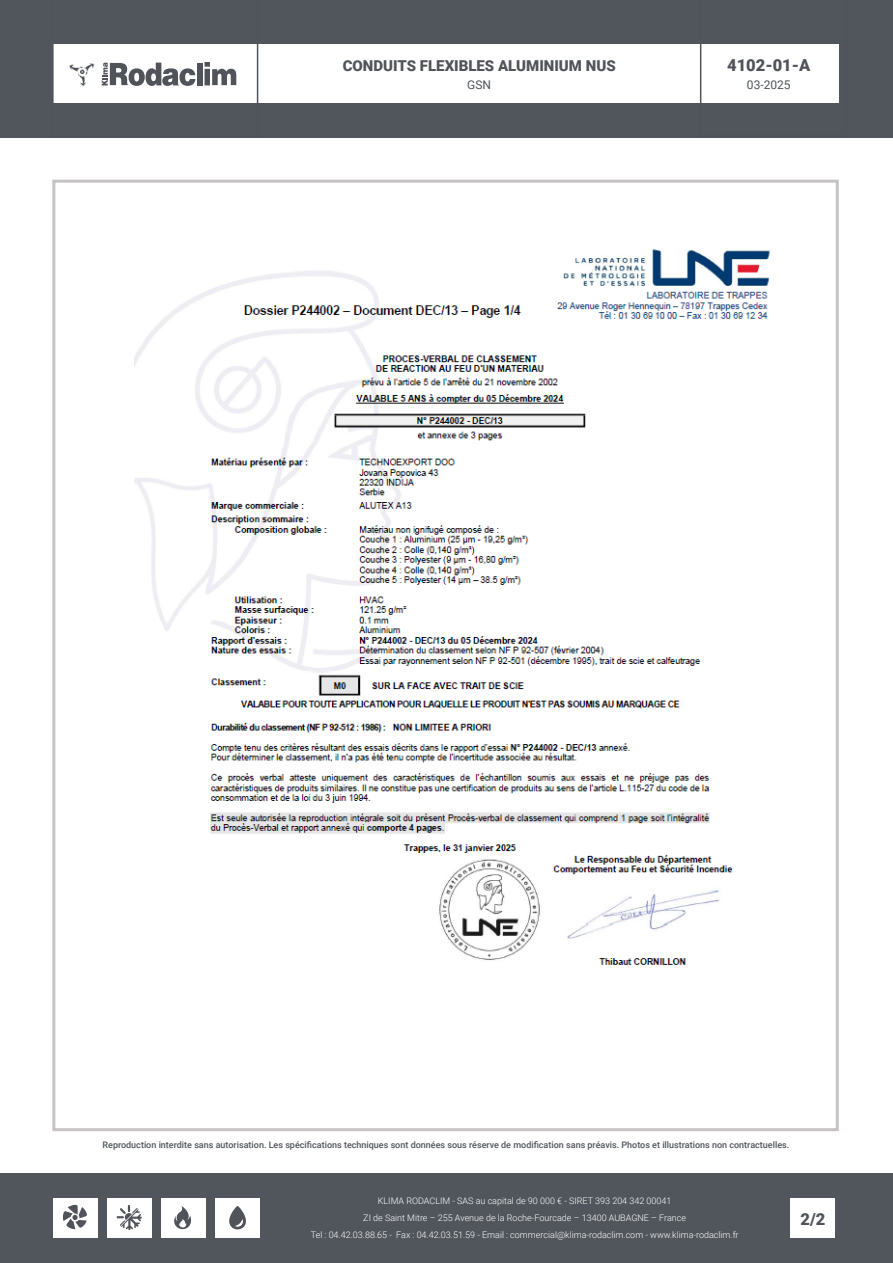
<style>
.page{position:relative;width:893px;height:1263px;background:#fff}
.page>*{position:absolute;margin:0;border:0;box-sizing:border-box;transform-origin:0 0}
.Sub_Titlle_3{font:900 16.5px "Roboto";color:#50545a}
.Sub_Titlle_3-2{font:900 15px "Roboto";color:#50545a}
.Sub_Titlle_3-3{font:12px "Roboto";color:#50545a}
.Sub_Titlle_3-4{font:300 9px "Roboto";color:#fff}
.Sub_Titlle_3-5{font:500 9px "Roboto";color:#50545a}
</style>
<div class="page">
<div style="left:0;top:0;width:893px;height:137px;background:#51565d"></div>
<div style="left:53px;top:45px;width:786px;height:58px;background:#fff"></div>
<div style="left:0;top:1174px;width:893px;height:89px;background:#51565c"></div>
<svg style="left:700px;top:44px;width:139px;height:59px"></svg>
<svg style="left:53px;top:44px;width:205px;height:59px"></svg>
<div style="left:53px;top:1198px;width:44px;height:40px;background:#fff"></div>
<div style="left:107px;top:1198px;width:44px;height:40px;background:#fff"></div>
<div style="left:161px;top:1198px;width:44px;height:40px;background:#fff"></div>
<div style="left:215px;top:1198px;width:44px;height:40px;background:#fff"></div>
<svg style="left:63px;top:1205px;width:24px;height:24px"></svg>
<svg style="left:174px;top:1206px;width:17px;height:23px"></svg>
<svg style="left:117px;top:1205px;width:25px;height:25px"></svg>
<svg style="left:229px;top:1206px;width:17px;height:23px"></svg>
<div style="left:790px;top:1198px;width:45px;height:40px;background:#fff"></div>
<img style="left:135px;top:249px;width:635px;height:716px">
<p class="Sub_Titlle_3-2" style="left:343px;top:55px;width:274px">CONDUITS FLEXIBLES ALUMINIUM NUS</p>
<p class="Sub_Titlle_3-3" style="left:467px;top:76px;width:25px">GSN</p>
<p class="Sub_Titlle_3" style="left:727px;top:53px;width:85px">4102-01-A</p>
<p class="Sub_Titlle_3-3" style="left:747px;top:76px;width:45px">03-2025</p>
<p class="Sub_Titlle_3-5" style="left:103px;top:1139px;width:688px">Reproduction interdite sans autorisation. Les spécifications techniques sont données sous réserve de modification sans préavis. Photos et illustrations non contractuelles.</p>
<p class="Sub_Titlle_3-4" style="left:378px;top:1195px;width:295px">KLIMA RODACLIM - SAS au capital de 90 000 € - SIRET 393 204 342 00041</p>
<p class="Sub_Titlle_3-4" style="left:363px;top:1211px;width:324px">ZI de Saint Mitre – 255 Avenue de la Roche-Fourcade – 13400 AUBAGNE – France</p>
<p class="Sub_Titlle_3-4" style="left:311px;top:1228px;width:429px">Tel : 04.42.03.88.65 - Fax : 04.42.03.51.59 - Email : commercial@klima-rodaclim.com - www.klima-rodaclim.fr</p>
<p class="Sub_Titlle_3" style="left:800px;top:1207px;width:26px">2/2</p>
</div>
